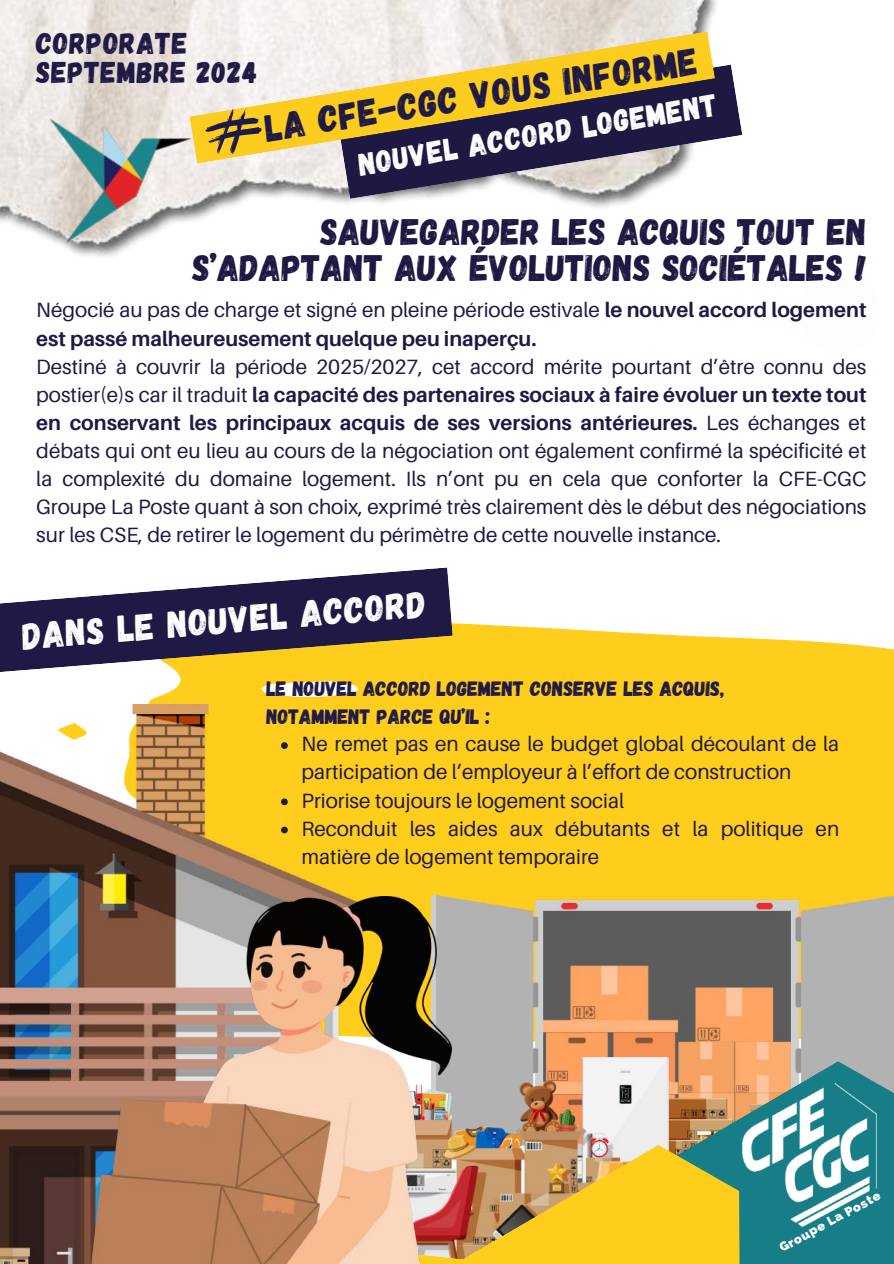
<style>
.page{position:relative;width:894px;height:1264px;background:#fff}
.page>*{position:absolute;margin:0;border:0;box-sizing:border-box;transform-origin:0 0}
.t1{font:37.5px "Gagalin";color:#1f1a45}
.t2{font:37.2px "Gagalin";color:#fefdfd}
.t3{font:36.75px/36px "Gagalin";letter-spacing:.005em;color:#1e1943;text-align:right}
.t4{font:31.05px "Gagalin";color:#fff}
.t5{font:30px/29.2px "Gagalin";letter-spacing:.025em;color:#1f1a45}
.t6{font:20.7px/28.2px "Aileron";color:#1f1a45;text-align:justify}
.t7{font:700 20.7px/28.2px "Aileron";color:#1f1a45}
.t8{font:20.7px/28.2px "Gagalin";color:#1f1a45}
.t9{font:800 12.9px "Raleway";color:#fff}
.s1{font-weight:400}
.s2{font-weight:700}
</style>
<div class="page">
<div style="left:132px;top:623px;width:761px;height:273px;background:#ffcd1c"></div>
<img style="left:431px;top:895px;width:462px;height:166px">
<img style="left:0;top:0;width:731px;height:208px">
<img style="left:0;top:1px;width:292px;height:256px">
<img style="left:451px;top:1061px;width:442px;height:202px">
<svg style="left:451px;top:1144px;width:288px;height:119px;background:#dbb03f"></svg>
<img style="left:742px;top:1083px;width:134px;height:143px">
<svg style="left:338px;top:65px;width:404px;height:134px"></svg>
<svg style="left:189px;top:31px;width:525px;height:132px;background:#b9a676"></svg>
<svg style="left:205px;top:109px;width:56px;height:45px;background:#b99730"></svg>
<svg style="left:0;top:567px;width:452px;height:109px;fill:#1f1a45"></svg>
<img style="left:0;top:705px;width:380px;height:558px">
<img style="left:88px;top:896px;width:363px;height:367px">
<svg style="left:281px;top:742px;width:7px;height:7px"></svg>
<svg style="left:281px;top:798px;width:7px;height:7px"></svg>
<svg style="left:281px;top:826px;width:7px;height:7px"></svg>
<h3 class="t5" style="left:36px;top:27px;width:223px">CORPORATE<br>SEPTEMBRE 2024</h3>
<h1 class="t1" style="left:261px;top:105px;width:439px;rotate:-9deg">LA CFE-CGC VOUS INFORME</h1>
<h3 class="t4" style="left:355px;top:146px;width:364px;rotate:-10deg">NOUVEL ACCORD LOGEMENT</h3>
<h3 class="t3" style="left:192px;top:212px;width:675px">SAUVEGARDER LES ACQUIS TOUT EN<br>S’ADAPTANT AUX ÉVOLUTIONS SOCIÉTALES !</h3>
<p class="t7" style="left:36px;top:295px;width:831px"><span class="s1">Négocié au pas de charge et signé en pleine période estivale</span> le nouvel accord logement est passé malheureusement quelque peu inaperçu.</p>
<p class="t6" style="left:36px;top:352px;width:831px">Destiné à couvrir la période 2025/2027, cet accord mérite pourtant d’être connu des postier(e)s car il traduit <span class="s2">la capacité des partenaires sociaux à faire évoluer un texte tout en conservant les principaux acquis de ses versions antérieures.</span> Les échanges et débats qui ont eu lieu au cours de la négociation ont également confirmé la spécificité et la complexité du domaine logement. Ils n’ont pu en cela que conforter la CFE-CGC Groupe La Poste quant à son choix, exprimé très clairement dès le début des négociations sur les CSE, de retirer le logement du périmètre de cette nouvelle instance.</p>
<h2 class="t2" style="left:20px;top:613px;width:406px;rotate:-5deg">DANS LE NOUVEL ACCORD</h2>
<p class="t8" style="left:266px;top:673px;width:459px">LE NOUVEL ACCORD LOGEMENT CONSERVE LES ACQUIS,<br>NOTAMMENT PARCE QU’IL :</p>
<p class="t6" style="left:301px;top:729px;width:539px;text-align:left">Ne remet pas en cause le budget global découlant de la participation de l’employeur à l’effort de construction Priorise toujours le logement social<br>Reconduit les aides aux débutants et la politique en matière de logement temporaire</p>
<p class="t9" style="left:776px;top:1241px;width:114px;rotate:-29deg">Groupe La Poste</p>
</div>
